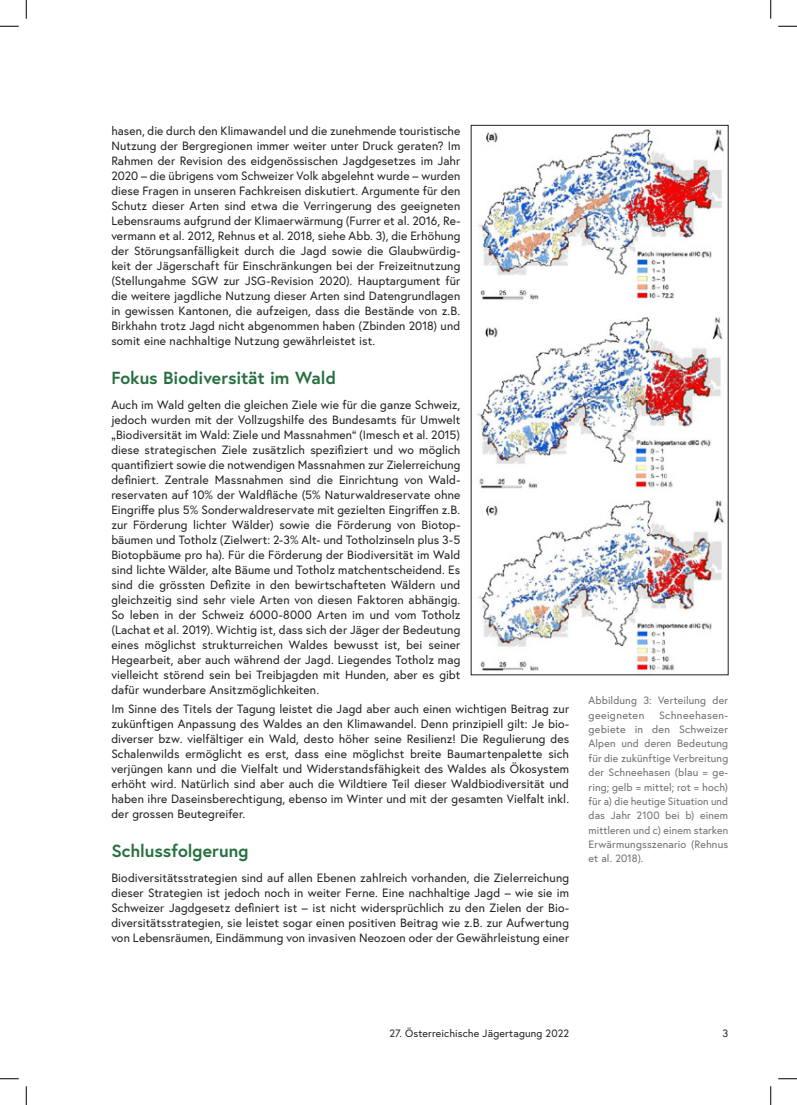
<style>
.page{position:relative;width:797px;height:1105px;background:#fff}
.page>*{position:absolute;margin:0;border:0;box-sizing:border-box;transform-origin:0 0}
.t1{font:700 17.5px "Europa Austria";color:#277041}
.t2{font:12px/15px "Europa Austria";letter-spacing:.01em;color:#231f20;text-align:justify}
.t3{font:10.62px/14.4px "Europa Austria";letter-spacing:.015em;color:#6c6d70}
.t4{font:10.62px "Europa Austria";letter-spacing:.015em;color:#231f20}
</style>
<div class="page">
<img style="left:477px;top:129px;width:247px;height:544px">
<svg style="left:0;top:25px;width:19px;height:2px"></svg>
<svg style="left:778px;top:25px;width:19px;height:2px"></svg>
<svg style="left:0;top:1078px;width:19px;height:1px"></svg>
<svg style="left:778px;top:1078px;width:19px;height:1px"></svg>
<svg style="left:25px;top:0;width:2px;height:19px"></svg>
<svg style="left:25px;top:1086px;width:2px;height:19px"></svg>
<svg style="left:770px;top:0;width:1px;height:19px"></svg>
<svg style="left:770px;top:1086px;width:1px;height:19px"></svg>
<p class="t2" style="left:111px;top:123px;width:350px">hasen, die durch den Klimawandel und die zunehmende touristische Nutzung der Bergregionen immer weiter unter Druck geraten? Im Rahmen der Revision des eidgenössischen Jagdgesetzes im Jahr 2020 – die übrigens vom Schweizer Volk abgelehnt wurde – wurden diese Fragen in unseren Fachkreisen diskutiert. Argumente für den Schutz dieser Arten sind etwa die Verringerung des geeigneten Lebensraums aufgrund der Klimaerwärmung (Furrer et al. 2016, Re&shy;vermann et al. 2012, Rehnus et al. 2018, siehe Abb. 3), die Erhöhung der Störungsanfälligkeit durch die Jagd sowie die Glaubwürdig&shy;keit der Jägerschaft für Einschränkungen bei der Freizeitnutzung (Stellungahme SGW zur JSG-Revision 2020). Hauptargument für die weitere jagdliche Nutzung dieser Arten sind Datengrundlagen in gewissen Kantonen, die aufzeigen, dass die Bestände von z.B.<br>Birkhahn trotz Jagd nicht abgenommen haben (Zbinden 2018) und somit eine nachhaltige Nutzung gewährleistet ist.</p>
<h1 class="t1" style="left:111px;top:366px;width:226px">Fokus Biodiversität im Wald</h1>
<p class="t2" style="left:111px;top:397px;width:350px">Auch im Wald gelten die gleichen Ziele wie für die ganze Schweiz, jedoch wurden mit der Vollzugshilfe des Bundesamts für Umwelt „Biodiversität im Wald: Ziele und Massnahmen“ (Imesch et al. 2015) diese strategischen Ziele zusätzlich spezifiziert und wo möglich quantifiziert sowie die notwendigen Massnahmen zur Zielerreichung definiert. Zentrale Massnahmen sind die Einrichtung von Wald&shy;reservaten auf 10% der Waldfläche (5% Naturwaldreservate ohne Eingriffe plus 5% Sonderwaldreservate mit gezielten Eingriffen z.B. zur Förderung lichter Wälder) sowie die Förderung von Biotop&shy;bäumen und Totholz (Zielwert: 2-3% Alt- und Totholzinseln plus 3-5<br>Biotopbäume pro ha). Für die Förderung der Biodiversität im Wald sind lichte Wälder, alte Bäume und Totholz matchentscheidend. Es sind die grössten Defizite in den bewirtschafteten Wäldern und gleichzeitig sind sehr viele Arten von diesen Faktoren abhängig.<br>So leben in der Schweiz 6000-8000 Arten im und vom Totholz (Lachat et al. 2019). Wichtig ist, dass sich der Jäger der Bedeutung eines möglichst strukturreichen Waldes bewusst ist, bei seiner Hegearbeit, aber auch während der Jagd. Liegendes Totholz mag vielleicht störend sein bei Treibjagden mit Hunden, aber es gibt dafür wunderbare Ansitzmöglichkeiten.</p>
<p class="t2" style="left:111px;top:701px;width:459px">Im Sinne des Titels der Tagung leistet die Jagd aber auch einen wichtigen Beitrag zur zukünftigen Anpassung des Waldes an den Klimawandel. Denn prinzipiell gilt: Je bio&shy;diverser bzw. vielfältiger ein Wald, desto höher seine Resilienz! Die Regulierung des Schalenwilds ermöglicht es erst, dass eine möglichst breite Baumartenpalette sich verjüngen kann und die Vielfalt und Widerstandsfähigkeit des Waldes als Ökosystem erhöht wird. Natürlich sind aber auch die Wildtiere Teil dieser Waldbiodiversität und haben ihre Daseinsberechtigung, ebenso im Winter und mit der gesamten Vielfalt inkl. der grossen Beutegreifer.</p>
<h1 class="t1" style="left:111px;top:838px;width:139px">Schlussfolgerung</h1>
<p class="t2" style="left:111px;top:870px;width:459px">Biodiversitätsstrategien sind auf allen Ebenen zahlreich vorhanden, die Zielerreichung dieser Strategien ist jedoch noch in weiter Ferne. Eine nachhaltige Jagd – wie sie im Schweizer Jagdgesetz definiert ist – ist nicht widersprüchlich zu den Zielen der Bio&shy;diversitätsstrategien, sie leistet sogar einen positiven Beitrag wie z.B. zur Aufwertung von Lebensräumen, Eindämmung von invasiven Neozoen oder der Gewährleistung einer</p>
<p class="t3" style="left:588px;top:693px;width:141px">Abbildung 3: Verteilung der geeigneten</p>
<p class="t3" style="left:588px;top:708px;width:141px;text-align:justify;text-indent:70px">Schneehasen&shy;gebiete in den Schweizer Alpen und deren Bedeutung für die zukünftige Verbreitung der Schneehasen (blau = ge&shy;ring; gelb = mittel; rot = hoch) für a) die heutige Situation und das Jahr 2100 bei b) einem mittleren und c) einem starken Erwärmungsszenario (Rehnus et al. 2018).</p>
<p class="t4" style="left:389px;top:1026px;width:181px">27. Österreichische Jägertagung 2022</p>
<p class="t4" style="left:722px;top:1026px;width:7px">3</p>
</div>
